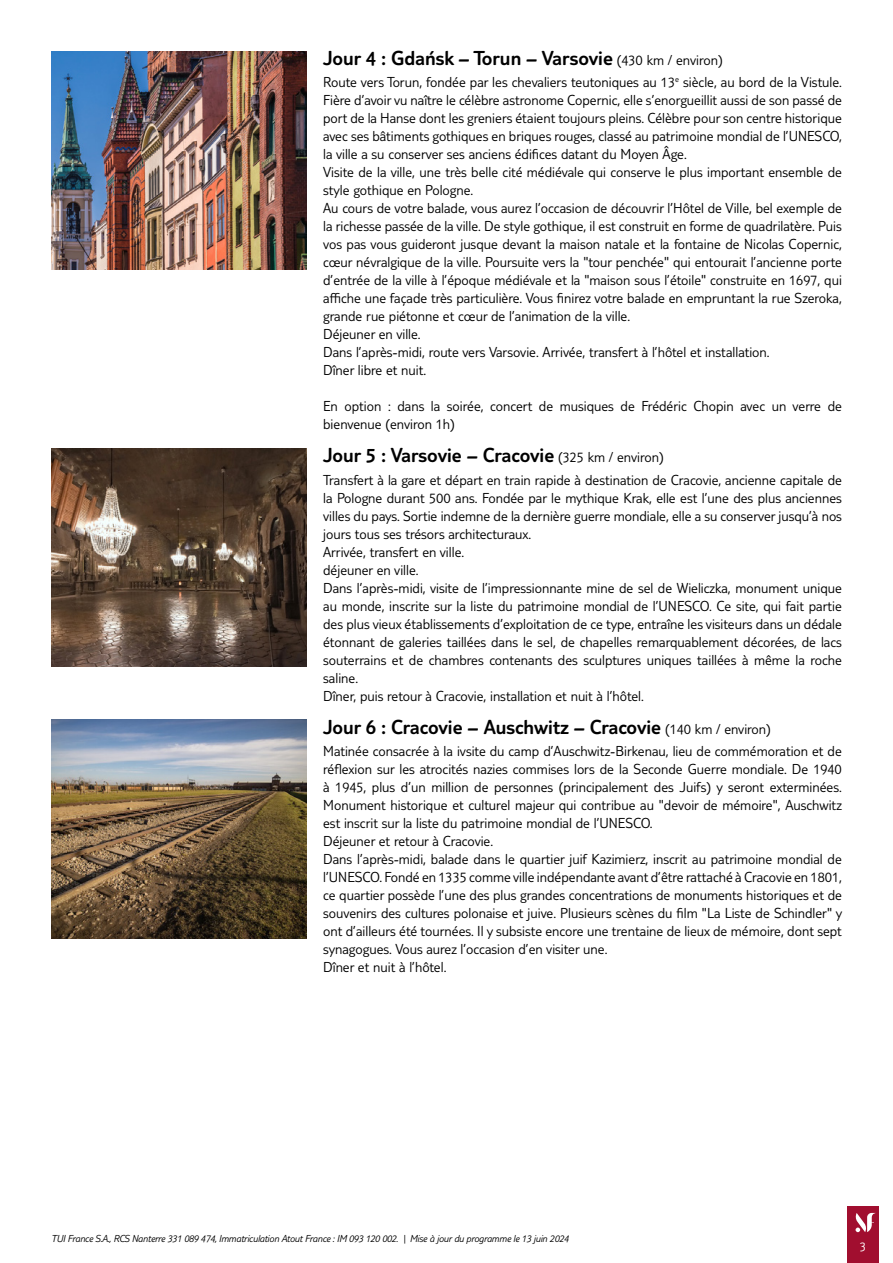
<style>
.page{position:relative;width:893px;height:1263px;background:#fff}
.page>*{position:absolute;margin:0;border:0;box-sizing:border-box;transform-origin:0 0}
.t1{font:300 21px "TUI Type";color:#000}
.t2{font:300 15px/18px "TUI Type";color:#000}
.t3{font:300 13.5px "TUI Type";color:#fff}
.t4{font:italic 300 10.5px "TUI Type";letter-spacing:-.02em;color:#000}
.s1{font-size:15px}
</style>
<div class="page">
<div style="left:847px;top:1206px;width:32px;height:57px;background:#a10e2f"></div>
<svg style="left:855px;top:1213px;width:21px;height:19px"></svg>
<img style="left:51px;top:51px;width:255px;height:219px">
<img style="left:51px;top:448px;width:255px;height:219px">
<img style="left:51px;top:719px;width:255px;height:219px">
<h1 class="t1" style="left:323px;top:46px;width:401px">Jour 4 : Gdańsk – Torun – Varsovie <span class="s1">(430 km / environ)</span></h1>
<p class="t2" style="left:323px;top:73px;width:520px">Route vers Torun, fondée par les chevaliers teutoniques au 13<sup>e</sup> siècle, au bord de la Vistule.<br>Fière d’avoir vu naître le célèbre astronome Copernic, elle s’enorgueillit aussi de son passé de port de la Hanse dont les greniers étaient toujours pleins. Célèbre pour son centre historique avec ses bâtiments gothiques en briques rouges, classé au patrimoine mondial de l’UNESCO, la ville a su conserver ses anciens édifices datant du Moyen Âge.<br>Visite de la ville, une très belle cité médiévale qui conserve le plus important ensemble de style gothique en Pologne.<br>Au cours de votre balade, vous aurez l’occasion de découvrir l’Hôtel de Ville, bel exemple de la richesse passée de la ville. De style gothique, il est construit en forme de quadrilatère. Puis vos pas vous guideront jusque devant la maison natale et la fontaine de Nicolas Copernic, cœur névralgique de la ville. Poursuite vers la "tour penchée" qui entourait l’ancienne porte d’entrée de la ville à l’époque médiévale et la "maison sous l’étoile" construite en 1697, qui affiche une façade très particulière. Vous finirez votre balade en empruntant la rue Szeroka, grande rue piétonne et cœur de l’animation de la ville.<br>Déjeuner en ville.<br>Dans l’après-midi, route vers Varsovie. Arrivée, transfert à l’hôtel et installation.<br>Dîner libre et nuit.</p>
<p class="t2" style="left:323px;top:397px;width:520px">En option : dans la soirée, concert de musiques de Frédéric Chopin avec un verre de bienvenue (environ 1h)</p>
<h1 class="t1" style="left:323px;top:443px;width:342px">Jour 5 : Varsovie – Cracovie <span class="s1">(325 km / environ)</span></h1>
<p class="t2" style="left:323px;top:470px;width:520px">Transfert à la gare et départ en train rapide à destination de Cracovie, ancienne capitale de la Pologne durant 500 ans. Fondée par le mythique Krak, elle est l’une des plus anciennes villes du pays. Sortie indemne de la dernière guerre mondiale, elle a su conserver jusqu’à nos jours tous ses trésors architecturaux.<br>Arrivée, transfert en ville.<br>déjeuner en ville.<br>Dans l’après-midi, visite de l’impressionnante mine de sel de Wieliczka, monument unique au monde, inscrite sur la liste du patrimoine mondial de l’UNESCO. Ce site, qui fait partie des plus vieux établissements d’exploitation de ce type, entraîne les visiteurs dans un dédale étonnant de galeries taillées dans le sel, de chapelles remarquablement décorées, de lacs souterrains et de chambres contenants des sculptures uniques taillées à même la roche saline.<br>Dîner, puis retour à Cracovie, installation et nuit à l’hôtel.</p>
<h1 class="t1" style="left:323px;top:714px;width:449px">Jour 6 : Cracovie – Auschwitz – Cracovie <span class="s1">(140 km / environ)</span></h1>
<p class="t2" style="left:323px;top:742px;width:521px">Matinée consacrée à la ivsite du camp d’Auschwitz-Birkenau, lieu de commémoration et de réflexion sur les atrocités nazies commises lors de la Seconde Guerre mondiale. De 1940 à 1945, plus d’un million de personnes (principalement des Juifs) y seront exterminées.<br>Monument historique et culturel majeur qui contribue au "devoir de mémoire", Auschwitz est inscrit sur la liste du patrimoine mondial de l’UNESCO.<br>Déjeuner et retour à Cracovie.<br>Dans l’après-midi, balade dans le quartier juif Kazimierz, inscrit au patrimoine mondial de l’UNESCO. Fondé en 1335 comme ville indépendante avant d’être rattaché à Cracovie en 1801, ce quartier possède l’une des plus grandes concentrations de monuments historiques et de souvenirs des cultures polonaise et juive. Plusieurs scènes du film "La Liste de Schindler" y ont d’ailleurs été tournées. Il y subsiste encore une trentaine de lieux de mémoire, dont sept synagogues. Vous aurez l’occasion d’en visiter une.<br>Dîner et nuit à l’hôtel.</p>
<p class="t4" style="left:51px;top:1232px;width:519px">TUI France S.A., RCS Nanterre 331 089 474, Immatriculation Atout France : IM 093 120 002. | Mise à jour du programme le 13 juin 2024</p>
<p class="t3" style="left:860px;top:1239px;width:8px">3</p>
</div>
